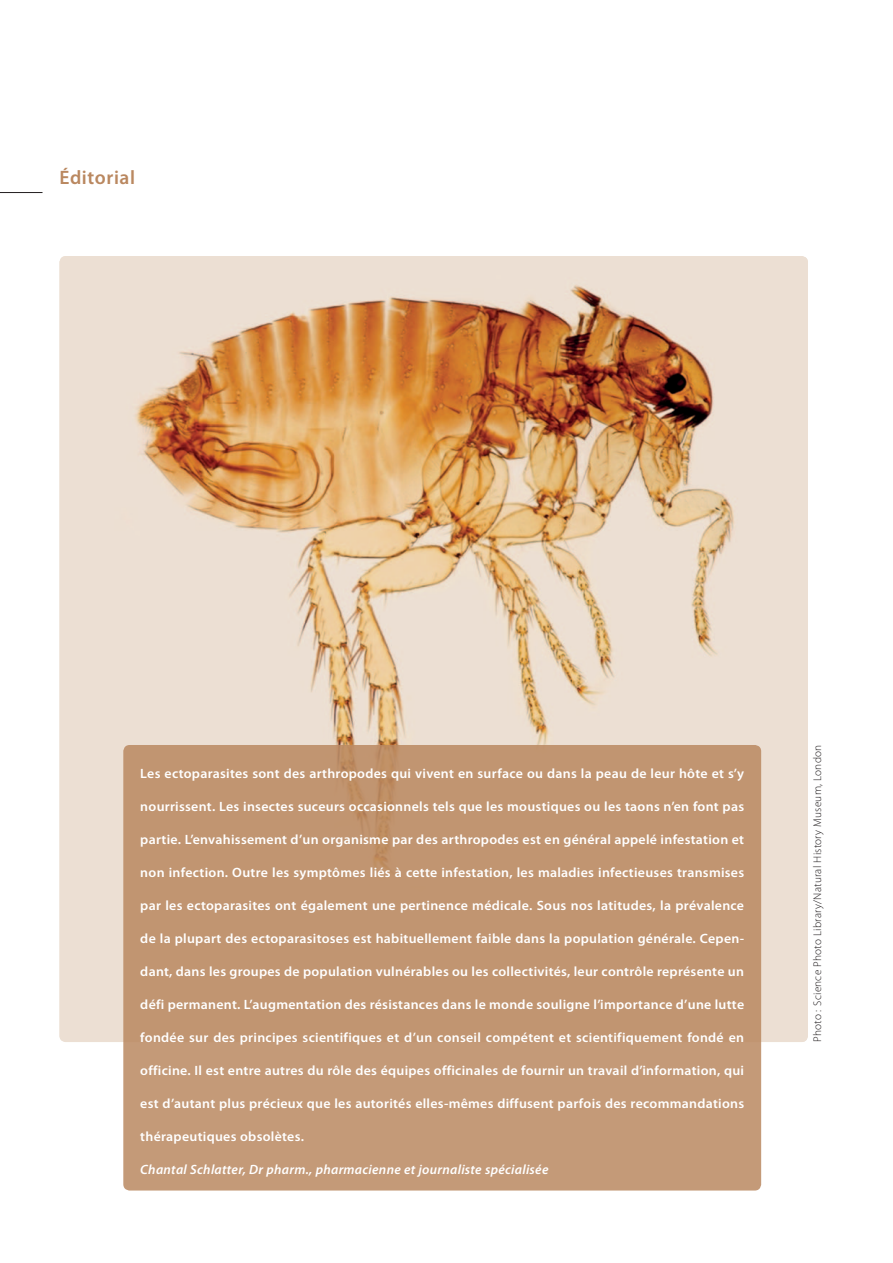
<style>
.page{position:relative;width:893px;height:1263px;background:#fff}
.page>*{position:absolute;margin:0;border:0;box-sizing:border-box;transform-origin:0 0}
._01_Kapiteltitel{font:600 19.5px "Myriad Pro";letter-spacing:.03em;color:#ba8860}
.TP_Editorial{font:600 13.5px "Myriad Pro";letter-spacing:.02em;color:#fff}
.TP_Editorial-2{font:italic 600 13.5px "Myriad Pro";letter-spacing:.02em;color:#fff}
._08_Bildquelle{font:300 11.25px "Myriad Pro";letter-spacing:.02em;color:#231f20}
</style>
<div class="page">
<hr style="left:0;top:192px;width:43px;height:1px;background:#231f20">
<img style="left:60px;top:256px;width:748px;height:786px">
<div style="left:123px;top:745px;width:638px;height:445px;background:#c19571;border-radius:6px"></div>
<p class="_01_Kapiteltitel" style="left:60px;top:165px;width:77px">Éditorial</p>
<p class="TP_Editorial" style="left:140px;top:765px;width:605px">Les ectoparasites sont des arthropodes qui vivent en surface ou dans la peau de leur hôte et s’y</p>
<p class="TP_Editorial" style="left:140px;top:798px;width:605px">nourrissent. Les insectes suceurs occasionnels tels que les moustiques ou les taons n’en font pas</p>
<p class="TP_Editorial" style="left:140px;top:831px;width:605px">partie. L’envahissement d’un organisme par des arthropodes est en général appelé infestation et</p>
<p class="TP_Editorial" style="left:140px;top:864px;width:605px">non infection. Outre les symptômes liés à cette infestation, les maladies infectieuses transmises</p>
<p class="TP_Editorial" style="left:140px;top:897px;width:605px">par les ectoparasites ont également une pertinence médicale. Sous nos latitudes, la prévalence</p>
<p class="TP_Editorial" style="left:140px;top:930px;width:605px">de la plupart des ectoparasitoses est habituellement faible dans la population générale. Cepen-</p>
<p class="TP_Editorial" style="left:140px;top:963px;width:605px">dant, dans les groupes de population vulnérables ou les collectivités, leur contrôle représente un</p>
<p class="TP_Editorial" style="left:140px;top:996px;width:605px">défi permanent. L’augmentation des résistances dans le monde souligne l’importance d’une lutte</p>
<p class="TP_Editorial" style="left:140px;top:1029px;width:605px">fondée sur des principes scientifiques et d’un conseil compétent et scientifiquement fondé en</p>
<p class="TP_Editorial" style="left:140px;top:1062px;width:605px">officine. Il est entre autres du rôle des équipes officinales de fournir un travail d’information, qui</p>
<p class="TP_Editorial" style="left:140px;top:1095px;width:605px">est d’autant plus précieux que les autorités elles-mêmes diffusent parfois des recommandations</p>
<p class="TP_Editorial" style="left:140px;top:1128px;width:165px">thérapeutiques obsolètes.</p>
<p class="TP_Editorial-2" style="left:140px;top:1161px;width:410px">Chantal Schlatter, Dr pharm., pharmacienne et journaliste spécialisée</p>
<p class="_08_Bildquelle" style="left:811px;top:1042px;width:299px;rotate:-90deg">Photo : Science Photo Library/Natural History Museum, London</p>
</div>
